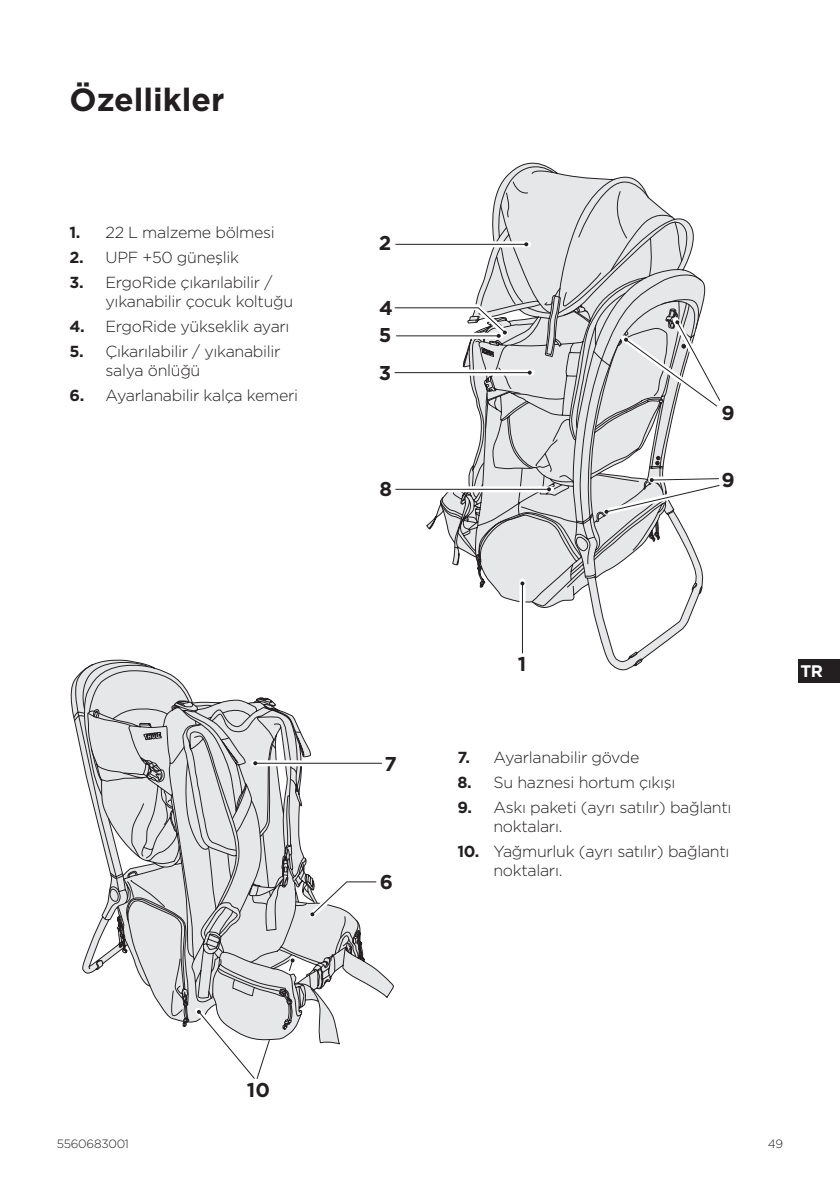
<style>
.page{position:relative;width:840px;height:1191px;background:#fff}
.page>*{position:absolute;margin:0;border:0;box-sizing:border-box;transform-origin:0 0}
.Heading{font:700 32px "Gotham";color:#231f20}
.t1{font:700 20px "Thule";color:#231f20}
.t2{font:700 16.8px "Thule";color:#fff}
.t3{font:300 16px/19.2px "Gotham";letter-spacing:-.02em;color:#231f20}
.t4{font:300 12px "Thule";letter-spacing:-.02em;color:#231f20}
.s1{font-weight:700}
</style>
<div class="page">
<div style="left:797px;top:659px;width:42px;height:24px;background:#231f20"></div>
<svg style="left:435px;top:171px;width:268px;height:495px"></svg>
<svg style="left:182px;top:762px;width:212px;height:283px"></svg>
<svg style="left:72px;top:659px;width:288px;height:360px"></svg>
<div style="left:519px;top:581px;width:6px;height:72px;background:#fff"></div>
<hr style="left:522px;top:583px;width:1px;height:70px;background:#231f20">
<svg style="left:520px;top:581px;width:4px;height:4px"></svg>
<svg style="left:395px;top:241px;width:133px;height:6px"></svg>
<hr style="left:395px;top:244px;width:131px;height:1px;background:#231f20">
<svg style="left:524px;top:242px;width:4px;height:4px"></svg>
<svg style="left:395px;top:370px;width:136px;height:6px"></svg>
<hr style="left:394px;top:372px;width:135px;height:1px;background:#231f20">
<svg style="left:527px;top:371px;width:4px;height:4px"></svg>
<svg style="left:394px;top:301px;width:119px;height:40px"></svg>
<svg style="left:253px;top:760px;width:128px;height:6px"></svg>
<hr style="left:255px;top:763px;width:126px;height:1px;background:#231f20">
<svg style="left:253px;top:761px;width:4px;height:4px"></svg>
<svg style="left:303px;top:875px;width:79px;height:48px"></svg>
<svg style="left:395px;top:486px;width:155px;height:6px"></svg>
<hr style="left:395px;top:489px;width:153px;height:1px;background:#231f20">
<svg style="left:546px;top:487px;width:4px;height:4px"></svg>
<svg style="left:615px;top:312px;width:106px;height:102px"></svg>
<svg style="left:598px;top:472px;width:122px;height:47px"></svg>
<svg style="left:282px;top:951px;width:18px;height:27px"></svg>
<svg style="left:189px;top:1002px;width:81px;height:77px"></svg>
<p class="Heading" style="left:69px;top:79px;width:156px">Özellikler</p>
<p class="t3" style="left:69px;top:223px;width:207px"><span class="s1">1.</span> 22 L malzeme bölmesi</p>
<p class="t3" style="left:69px;top:248px;width:171px"><span class="s1">2.</span> UPF +50 güneşlik</p>
<p class="t3" style="left:105px;top:272px;width:189px;text-indent:-36px"><span class="s1">3.</span> ErgoRide çıkarılabilir / yıkanabilir çocuk koltuğu</p>
<p class="t3" style="left:69px;top:317px;width:221px"><span class="s1">4.</span> ErgoRide yükseklik ayarı</p>
<p class="t3" style="left:105px;top:341px;width:176px;text-indent:-36px"><span class="s1">5.</span> Çıkarılabilir / yıkanabilir salya önlüğü</p>
<p class="t3" style="left:69px;top:385px;width:230px"><span class="s1">6.</span> Ayarlanabilir kalça kemeri</p>
<p class="t1" style="left:378px;top:231px;width:14px">2</p>
<p class="t1" style="left:379px;top:296px;width:15px">4</p>
<p class="t1" style="left:378px;top:323px;width:14px">5</p>
<p class="t1" style="left:378px;top:361px;width:14px">3</p>
<p class="t1" style="left:379px;top:477px;width:14px">8</p>
<p class="t1" style="left:721px;top:401px;width:15px">9</p>
<p class="t1" style="left:721px;top:468px;width:15px">9</p>
<p class="t1" style="left:384px;top:752px;width:14px">7</p>
<p class="t1" style="left:380px;top:870px;width:15px">6</p>
<p class="t1" style="left:517px;top:652px;width:10px">1</p>
<p class="t3" style="left:457px;top:747px;width:183px"><span class="s1">7.</span> Ayarlanabilir gövde</p>
<p class="t3" style="left:457px;top:772px;width:219px"><span class="s1">8.</span> Su haznesi hortum çıkışı</p>
<p class="t3" style="left:493px;top:797px;width:239px;text-indent:-36px"><span class="s1">9.</span> Askı paketi (ayrı satılır) bağlantı noktaları.</p>
<p class="t3" style="left:493px;top:841px;width:237px;text-indent:-36px"><span class="s1">10.</span> Yağmurluk (ayrı satılır) bağlantı noktaları.</p>
<p class="t2" style="left:800px;top:661px;width:24px">TR</p>
<p class="t1" style="left:247px;top:1078px;width:25px">10</p>
<p class="t4" style="left:57px;top:1135px;width:74px">5560683001</p>
<p class="t4" style="left:767px;top:1135px;width:17px">49</p>
</div>
